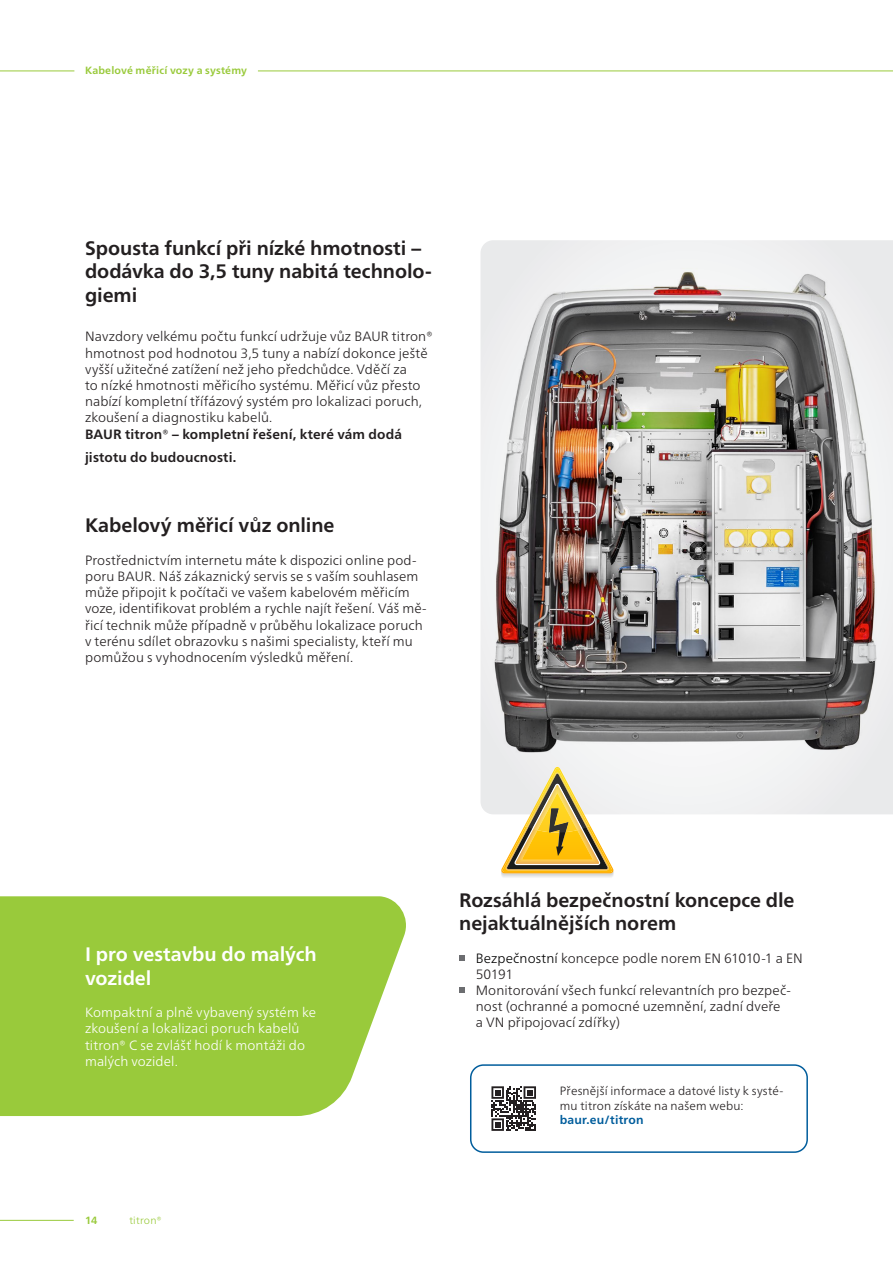
<style>
.page{position:relative;width:893px;height:1263px;background:#fff}
.page>*{position:absolute;margin:0;border:0;box-sizing:border-box;transform-origin:0 0}
.t1{font:700 19.5px/23.4px "Frutiger Neue LTW1 G";letter-spacing:-.005em;color:#231f20}
.t2{font:700 19.5px/23.4px "Frutiger Neue LTW1 G";letter-spacing:-.005em;color:#fff}
.t3{font:300 13.5px/16.2px "Frutiger Neue LTW1 G";letter-spacing:.01em;color:#231f20}
.t4{font:300 13.5px/16.2px "Frutiger Neue LTW1 G";letter-spacing:.01em;color:#fff}
.t5{font:700 13.5px/23.4px "Frutiger Neue LTW1 G";letter-spacing:.01em;color:#231f20}
.t6{font:300 12px/14.4px "Frutiger Neue LTW1 G";letter-spacing:.01em;color:#231f20}
.t7{font:700 12px "Frutiger Neue LTW1 G";letter-spacing:.015em;color:#005d9c}
.t8{font:700 10.5px "Frutiger Neue LTW1 G";letter-spacing:.02em;color:#99ca3b}
.t9{font:300 10.5px "Frutiger Neue LTW1 G";letter-spacing:.015em;color:#99ca3b}
.s1{color:#000}
</style>
<div class="page">
<svg style="left:0;top:896px;width:406px;height:220px;background:#a0ce4a"></svg>
<hr style="left:0;top:71px;width:74px;height:1px;background:#99ca3b">
<hr style="left:0;top:1220px;width:74px;height:1px;background:#99ca3b">
<div style="left:480px;top:240px;width:413px;height:574px;background:#f0f1f2"></div>
<img style="left:480px;top:245px;width:413px;height:522px">
<div style="left:470px;top:1064px;width:338px;height:89px;border:2px solid #005d9c;border-radius:13px"></div>
<svg style="left:491px;top:1086px;width:45px;height:45px"></svg>
<svg style="left:501px;top:767px;width:113px;height:110px"></svg>
<svg style="left:459px;top:955px;width:5px;height:5px"></svg>
<svg style="left:459px;top:988px;width:5px;height:5px"></svg>
<svg style="left:258px;top:70px;width:635px;height:2px"></svg>
<p class="t8" style="left:85px;top:63px;width:164px">Kabelové měřicí vozy a systémy</p>
<p class="t1" style="left:85px;top:235px;width:348px">Spousta funkcí při nízké hmotnosti – dodávka do 3,5 tuny nabitá technolo&shy;giemi</p>
<p class="t3" style="left:85px;top:328px;width:349px">Navzdory velkému počtu funkcí udržuje vůz BAUR titron® hmotnost pod hodnotou 3,5 tuny a nabízí dokonce ještě vyšší užitečné zatížení než jeho předchůdce. Vděčí za<br>to nízké hmotnosti měřicího systému. Měřicí vůz přesto nabízí kompletní třífázový systém pro lokalizaci poruch, zkoušení a diagnostiku kabelů.</p>
<p class="t5" style="left:85px;top:421px;width:318px">BAUR titron® – kompletní řešení, které vám dodá jistotu do budoucnosti.</p>
<p class="t1" style="left:85px;top:512px;width:251px">Kabelový měřicí vůz online</p>
<p class="t3" style="left:85px;top:551px;width:343px">Prostřednictvím internetu máte k dispozici online pod&shy;poru BAUR. Náš zákaznický servis se s vaším souhlasem může připojit k počítači ve vašem kabelovém měřicím voze, identifikovat problém a rychle najít řešení. Váš mě&shy;řicí technik může případně v průběhu lokalizace poruch v terénu sdílet obrazovku s našimi specialisty, kteří mu pomůžou s vyhodnocením výsledků měření.</p>
<p class="t2" style="left:85px;top:941px;width:233px">I pro vestavbu do malých vozidel</p>
<p class="t4" style="left:85px;top:1003px;width:232px">Kompaktní a plně vybavený systém ke zkoušení a lokalizaci poruch kabelů titron® C se zvlášť hodí k montáži do malých vozidel.</p>
<p class="t8" style="left:85px;top:1213px;width:14px">14</p>
<p class="t9" style="left:129px;top:1213px;width:34px">titron®</p>
<p class="t1" style="left:459px;top:887px;width:337px">Rozsáhlá bezpečnostní koncepce dle nejaktuálnějších norem</p>
<p class="t3" style="left:476px;top:949px;width:329px"><span class="s1">Bezpečnostní</span> koncepce podle norem EN 61010-1 a EN<br>50191</p>
<p class="t3" style="left:476px;top:981px;width:317px">Monitorování všech funkcí relevantních pro bezpeč&shy;nost (ochranné a pomocné uzemnění, zadní dveře a VN připojovací zdířky)</p>
<p class="t6" style="left:560px;top:1083px;width:225px">Přesnější informace a datové listy k systé&shy;mu titron získáte na našem webu:</p>
<p class="t7" style="left:560px;top:1111px;width:85px">baur.eu/titron</p>
</div>
